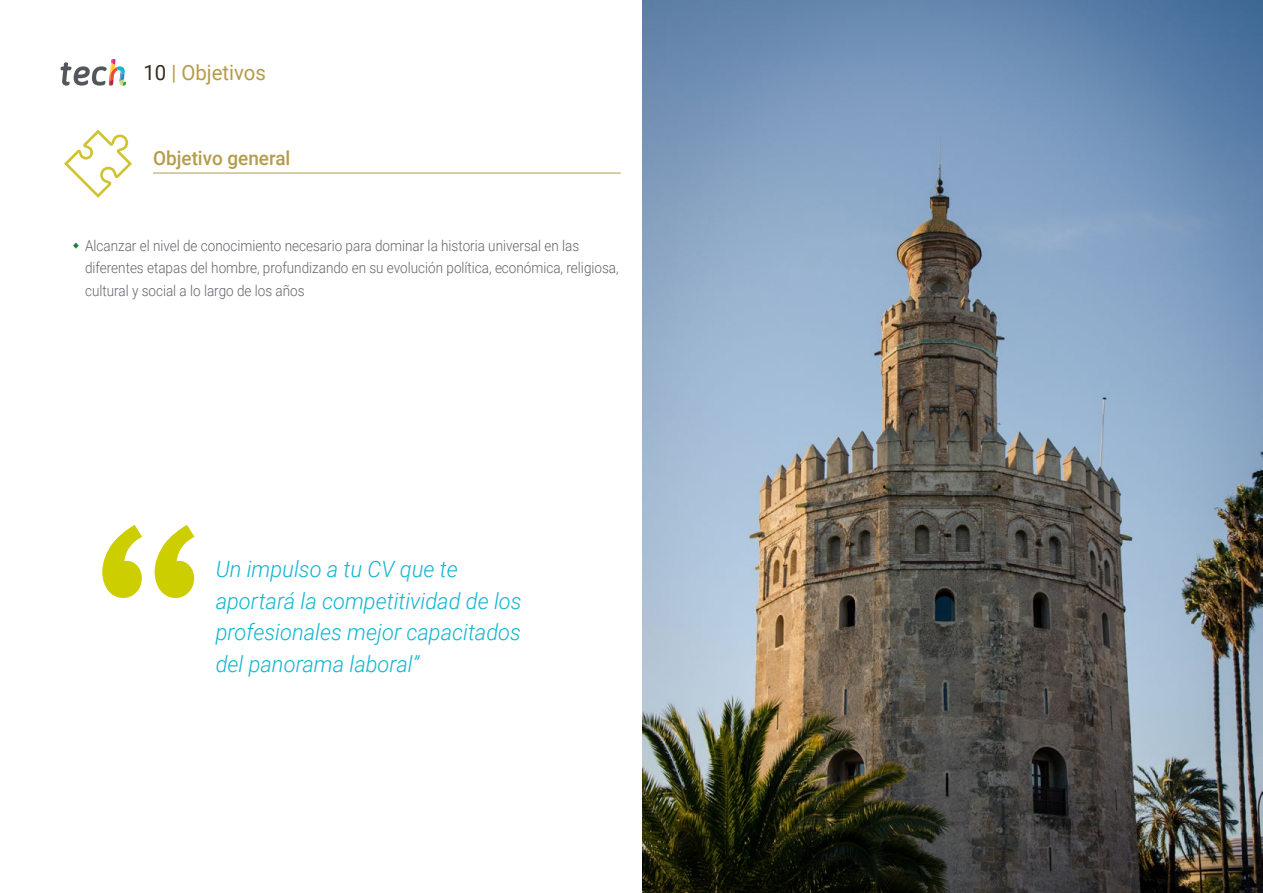
<style>
.page{position:relative;width:1263px;height:893px;background:#fff}
.page>*{position:absolute;margin:0;border:0;box-sizing:border-box;transform-origin:0 0}
.t1{font:italic 300 22.5px/31.5px "Roboto";color:#0fb6cf}
.t2{font:21px "Roboto";color:#b49c4b}
.t3{font:500 19.5px "Roboto";color:#b49c4b}
.t4{font:300 15px/22.5px "Roboto";color:#61646a;scale:.9 1}
.s1{color:#312e20}
</style>
<div class="page">
<hr style="left:153px;top:173px;width:468px;height:1px;background:#b49c4b">
<svg style="left:64px;top:130px;width:68px;height:68px"></svg>
<img style="left:642px;top:0;width:621px;height:893px">
<svg style="left:61px;top:59px;width:65px;height:27px"></svg>
<svg style="left:102px;top:525px;width:92px;height:73px"></svg>
<h2 class="t2" style="left:144px;top:57px;width:124px"><span class="s1">10</span> | Objetivos</h2>
<h3 class="t3" style="left:153px;top:144px;width:139px">Objetivo general</h3>
<p class="t4" style="left:85px;top:234px;width:594px">Alcanzar el nivel de conocimiento necesario para dominar la historia universal en las diferentes etapas del hombre, profundizando en su evolución política, económica, religiosa, cultural y social a lo largo de los años</p>
<h1 class="t1" style="left:216px;top:552px;width:307px">Un impulso a tu CV que te aportará la competitividad de los profesionales mejor capacitados del panorama laboral”</h1>
</div>
